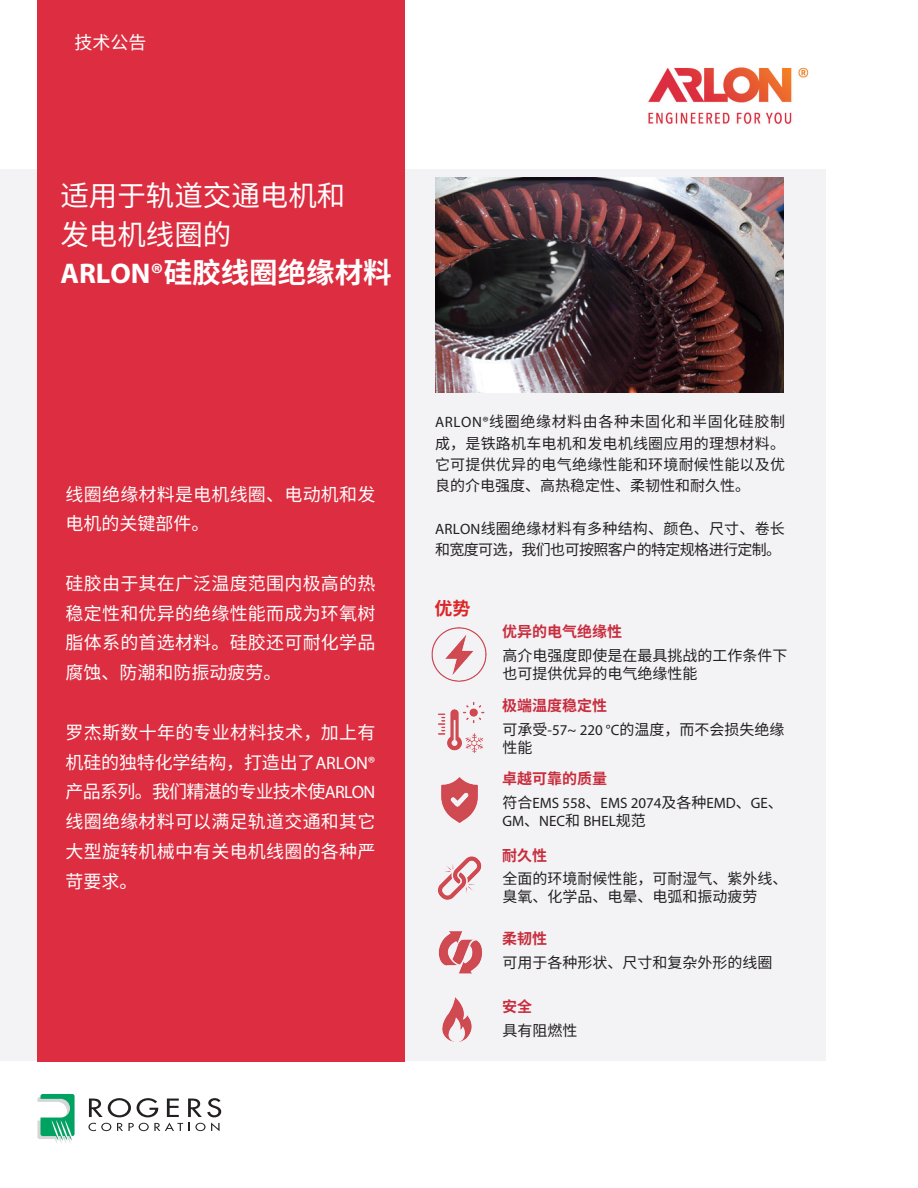
<style>
.page{position:relative;width:918px;height:1188px;background:#fff}
.page>*{position:absolute;margin:0;border:0;box-sizing:border-box;transform-origin:0 0}
.t1{font:28.5px/38.2px "Source Han Sans SC";color:#fff}
.t2{font:18px/29.7px "Source Han Sans SC";letter-spacing:.015em;color:#fff;text-align:justify}
.t3{font:700 18px "Source Han Sans SC";color:#dc2527}
.t4{font:15px/21.3px "Source Han Sans SC";color:#231f20}
.t5{font:15px/21.3px "Source Han Sans SC";letter-spacing:-.04em;color:#231f20}
.t6{font:15px/18px "Myriad Pro";color:#231f20}
.t7{font:700 15px "Source Han Sans SC";color:#c82d3d}
.s1{font-family:"Myriad Pro";font-weight:700}
.s2{font-weight:700}
.s3{font-family:"Myriad Pro"}
.s4{font-weight:700;color:#c82d3d}
.s5{font-family:"Source Han Sans SC"}
</style>
<div class="page">
<div style="left:0;top:169px;width:826px;height:892px;background:#f3f3f5"></div>
<div style="left:37px;top:0;width:368px;height:1061px;background:#dc2e40"></div>
<img style="left:648px;top:67px;width:161px;height:57px">
<svg style="left:37px;top:1094px;width:38px;height:49px"></svg>
<svg style="left:89px;top:1098px;width:42px;height:19px"></svg>
<svg style="left:137px;top:1098px;width:21px;height:19px"></svg>
<svg style="left:167px;top:1099px;width:12px;height:18px"></svg>
<svg style="left:188px;top:1098px;width:33px;height:19px"></svg>
<svg style="left:88px;top:1123px;width:23px;height:8px"></svg>
<svg style="left:117px;top:1123px;width:66px;height:8px"></svg>
<svg style="left:189px;top:1123px;width:31px;height:8px"></svg>
<img style="left:438px;top:702px;width:47px;height:51px">
<img style="left:442px;top:997px;width:30px;height:45px">
<img style="left:437px;top:856px;width:45px;height:44px">
<img style="left:441px;top:777px;width:37px;height:46px">
<img style="left:431px;top:627px;width:56px;height:55px">
<img style="left:438px;top:931px;width:44px;height:43px">
<img style="left:436px;top:178px;width:348px;height:215px">
<p class="t2" style="left:75px;top:28px;width:73px">技术公告</p>
<h1 class="t1" style="left:60px;top:177px;width:333px">适用于轨道交通电机和<br>发电机线圈的<br><span class="s1">ARLON®</span><span class="s2">硅胶线圈绝缘材料</span></h1>
<p class="t2" style="left:66px;top:480px;width:311px">线圈绝缘材料是电机线圈、电动机和发电机的关键部件。</p>
<p class="t2" style="left:66px;top:569px;width:311px">硅胶由于其在广泛温度范围内极高的热稳定性和优异的绝缘性能而成为环氧树脂体系的首选材料。硅胶还可耐化学品腐蚀、防潮和防振动疲劳。</p>
<p class="t2" style="left:66px;top:718px;width:311px">罗杰斯数十年的专业材料技术，加上有机硅的独特化学结构，打造出了<span class="s3">ARLON®</span>产品系列。我们精湛的专业技术使<span class="s3">ARLON</span>线圈绝缘材料可以满足轨道交通和其它大型旋转机械中有关电机线圈的各种严苛要求。</p>
<p class="t4" style="left:435px;top:412px;width:351px;text-align:justify"><span class="s3">ARLON®</span>线圈绝缘材料由各种未固化和半固化硅胶制成，是铁路机车电机和发电机线圈应用的理想材料。它可提供优异的电气绝缘性能和环境耐候性能以及优良的介电强度、高热稳定性、柔韧性和耐久性。</p>
<p class="t5" style="left:435px;top:518px;width:351px"><span class="s3">ARLON</span>线圈绝缘材料有多种结构、颜色、尺寸、卷长和宽度可选，我们也可按照客户的特定规格进行定制。</p>
<p class="t3" style="left:434px;top:598px;width:37px">优势</p>
<p class="t7" style="left:502px;top:623px;width:121px">优异的电气绝缘性</p>
<p class="t4" style="left:503px;top:646px;width:286px;line-height:18px">高介电强度即使是在最具挑战的工作条件下也可提供优异的电气绝缘性能</p>
<p class="t4" style="left:502px;top:694px;width:284px;line-height:23.7px"><span class="s4">极端温度稳定性<br></span>可承受<span class="s3">-57~ 220 °C</span>的温度，而不会损失绝缘</p>
<p class="t4" style="left:503px;top:737px;width:31px">性能</p>
<p class="t7" style="left:502px;top:771px;width:106px">卓越可靠的质量</p>
<p class="t6" style="left:503px;top:794px;width:282px"><span class="s5">符合</span>EMS 558<span class="s5">、</span>EMS 2074<span class="s5">及各种</span>EMD<span class="s5">、</span>GE<span class="s5">、<br></span>GM<span class="s5">、</span>NEC<span class="s5">和</span> BHEL<span class="s5">规范</span></p>
<p class="t7" style="left:502px;top:847px;width:46px">耐久性</p>
<p class="t4" style="left:503px;top:870px;width:286px;line-height:18px">全面的环境耐候性能，可耐湿气、紫外线、臭氧、化学品、电晕、电弧和振动疲劳</p>
<p class="t7" style="left:502px;top:930px;width:46px">柔韧性</p>
<p class="t4" style="left:503px;top:952px;width:272px">可用于各种形状、尺寸和复杂外形的线圈</p>
<p class="t7" style="left:502px;top:998px;width:31px">安全</p>
<p class="t4" style="left:503px;top:1020px;width:76px">具有阻燃性</p>
</div>
